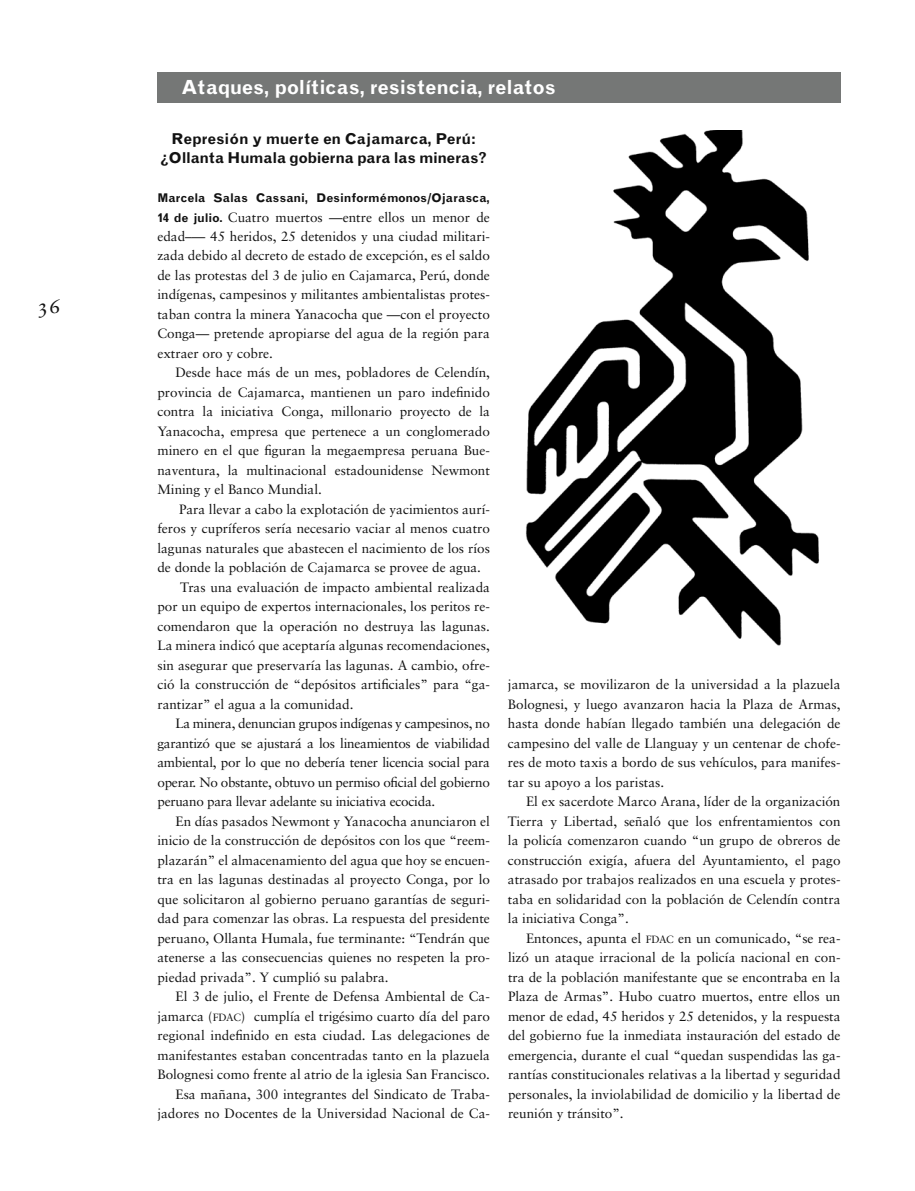
<style>
.page{position:relative;width:915px;height:1191px;background:#fff}
.page>*{position:absolute;margin:0;border:0;box-sizing:border-box;transform-origin:0 0}
.t1{font:21px "Sabon Roman SC";color:#121212}
.t2{font:700 19.5px "Grotesque";color:#fff}
.t3{font:700 15px/19.5px "Grotesque";color:#121212;text-align:center}
.t4{font:13.5px/19.5px "Sabon";color:#121212;text-align:justify}
.t5{font:13.5px "Sabon";letter-spacing:-.02em;color:#121212}
.t6{font:700 12px "Grotesque";color:#121212}
.s1{font-family:"Grotesque";font-weight:700;font-size:12px}
.s2{font-family:"Sabon Roman SC";font-size:10.5px}
</style>
<div class="page">
<div style="left:157px;top:72px;width:683px;height:30px;background:#757776"></div>
<img style="left:526px;top:131px;width:293px;height:515px">
<h1 class="t1" style="left:37px;top:293px;width:25px">36</h1>
<h2 class="t2" style="left:181px;top:75px;width:375px">Ataques, políticas, resistencia, relatos</h2>
<p class="t3" style="left:160px;top:129px;width:328px">Represión y muerte en Cajamarca, Perú: ¿Ollanta Humala gobierna para las mineras?</p>
<p class="t6" style="left:157px;top:191px;width:334px">Marcela Salas Cassani, Desinformémonos/Ojarasca,</p>
<p class="t4" style="left:157px;top:207px;width:334px"><span class="s1">14 de julio.</span> Cuatro muertos —entre ellos un menor de edad–— 45 heridos, 25 detenidos y una ciudad militari&shy;zada debido al decreto de estado de excepción, es el saldo de las protestas del 3 de julio en Cajamarca, Perú, donde indígenas, campesinos y militantes ambientalistas protes&shy;taban contra la minera Yanacocha que —con el proyecto Conga— pretende apropiarse del agua de la región para extraer oro y cobre.</p>
<p class="t4" style="left:157px;top:363px;width:334px;text-indent:18px">Desde hace más de un mes, pobladores de Celendín, provincia de Cajamarca, mantienen un paro indefinido contra la iniciativa Conga, millonario proyecto de la Yanacocha, empresa que pertenece a un conglomerado minero en el que figuran la megaempresa peruana Bue&shy;naventura, la multinacional estadounidense Newmont Mining y el Banco Mundial.</p>
<p class="t4" style="left:179px;top:499px;width:312px">Para llevar a cabo la explotación de yacimientos aurí-</p>
<p class="t4" style="left:157px;top:519px;width:334px">feros y cupríferos sería necesario vaciar al menos cuatro</p>
<p class="t4" style="left:157px;top:538px;width:334px">lagunas naturales que abastecen el nacimiento de los ríos</p>
<p class="t4" style="left:157px;top:558px;width:325px">de donde la población de Cajamarca se provee de agua.</p>
<p class="t4" style="left:180px;top:577px;width:311px">Tras una evaluación de impacto ambiental realizada</p>
<p class="t4" style="left:157px;top:596px;width:334px">por un equipo de expertos internacionales, los peritos re-</p>
<p class="t4" style="left:157px;top:616px;width:334px">comendaron que la operación no destruya las lagunas.</p>
<p class="t4" style="left:157px;top:635px;width:334px">La minera indicó que aceptaría algunas recomendaciones,</p>
<p class="t4" style="left:157px;top:655px;width:334px">sin asegurar que preservaría las lagunas. A cambio, ofre-</p>
<p class="t4" style="left:157px;top:674px;width:334px">ció la construcción de “depósitos artificiales” para “ga-</p>
<p class="t4" style="left:157px;top:694px;width:197px">rantizar” el agua a la comunidad.</p>
<p class="t5" style="left:175px;top:715px;width:316px">La minera, denuncian grupos indígenas y campesinos, no</p>
<p class="t5" style="left:157px;top:735px;width:334px">garantizó que se ajustará a los lineamientos de viabilidad</p>
<p class="t5" style="left:157px;top:754px;width:334px">ambiental, por lo que no debería tener licencia social para</p>
<p class="t5" style="left:157px;top:774px;width:334px">operar. No obstante, obtuvo un permiso oficial del gobierno</p>
<p class="t5" style="left:157px;top:793px;width:279px">peruano para llevar adelante su iniciativa ecocida.</p>
<p class="t4" style="left:175px;top:811px;width:316px">En días pasados Newmont y Yanacocha anunciaron el</p>
<p class="t4" style="left:157px;top:830px;width:334px">inicio de la construcción de depósitos con los que “reem-</p>
<p class="t4" style="left:157px;top:850px;width:334px">plazarán” el almacenamiento del agua que hoy se encuen-</p>
<p class="t4" style="left:157px;top:869px;width:334px">tra en las lagunas destinadas al proyecto Conga, por lo</p>
<p class="t4" style="left:157px;top:889px;width:334px">que solicitaron al gobierno peruano garantías de seguri-</p>
<p class="t4" style="left:157px;top:908px;width:334px">dad para comenzar las obras. La respuesta del presidente</p>
<p class="t4" style="left:157px;top:928px;width:334px">peruano, Ollanta Humala, fue terminante: “Tendrán que</p>
<p class="t4" style="left:157px;top:947px;width:334px">atenerse a las consecuencias quienes no respeten la pro-</p>
<p class="t4" style="left:157px;top:967px;width:233px">piedad privada”. Y cumplió su palabra.</p>
<p class="t4" style="left:175px;top:986px;width:316px">El 3 de julio, el Frente de Defensa Ambiental de Ca-</p>
<p class="t4" style="left:157px;top:1006px;width:334px">jamarca (<span class="s2">FDAC</span>) cumplía el trigésimo cuarto día del paro</p>
<p class="t4" style="left:157px;top:1025px;width:334px">regional indefinido en esta ciudad. Las delegaciones de</p>
<p class="t4" style="left:157px;top:1045px;width:334px">manifestantes estaban concentradas tanto en la plazuela</p>
<p class="t4" style="left:157px;top:1064px;width:334px">Bolognesi como frente al atrio de la iglesia San Francisco.</p>
<p class="t4" style="left:175px;top:1084px;width:316px">Esa mañana, 300 integrantes del Sindicato de Traba-</p>
<p class="t4" style="left:157px;top:1103px;width:334px">jadores no Docentes de la Universidad Nacional de Ca-</p>
<p class="t4" style="left:508px;top:674px;width:334px">jamarca, se movilizaron de la universidad a la plazuela Bolognesi, y luego avanzaron hacia la Plaza de Armas, hasta donde habían llegado también una delegación de campesino del valle de Llanguay y un centenar de chofe&shy;res de moto taxis a bordo de sus vehículos, para manifes&shy;tar su apoyo a los paristas.</p>
<p class="t4" style="left:508px;top:791px;width:334px;text-indent:18px">El ex sacerdote Marco Arana, líder de la organización Tierra y Libertad, señaló que los enfrentamientos con la policía comenzaron cuando “un grupo de obreros de construcción exigía, afuera del Ayuntamiento, el pago atrasado por trabajos realizados en una escuela y protes&shy;taba en solidaridad con la población de Celendín contra la iniciativa Conga”.</p>
<p class="t4" style="left:508px;top:928px;width:334px;text-indent:18px">Entonces, apunta el <span class="s2">FDAC</span> en un comunicado, “se rea&shy;lizó un ataque irracional de la policía nacional en con&shy;tra de la población manifestante que se encontraba en la Plaza de Armas”. Hubo cuatro muertos, entre ellos un menor de edad, 45 heridos y 25 detenidos, y la respuesta del gobierno fue la inmediata instauración del estado de emergencia, durante el cual “quedan suspendidas las ga&shy;rantías constitucionales relativas a la libertad y seguridad personales, la inviolabilidad de domicilio y la libertad de reunión y tránsito”.</p>
</div>
